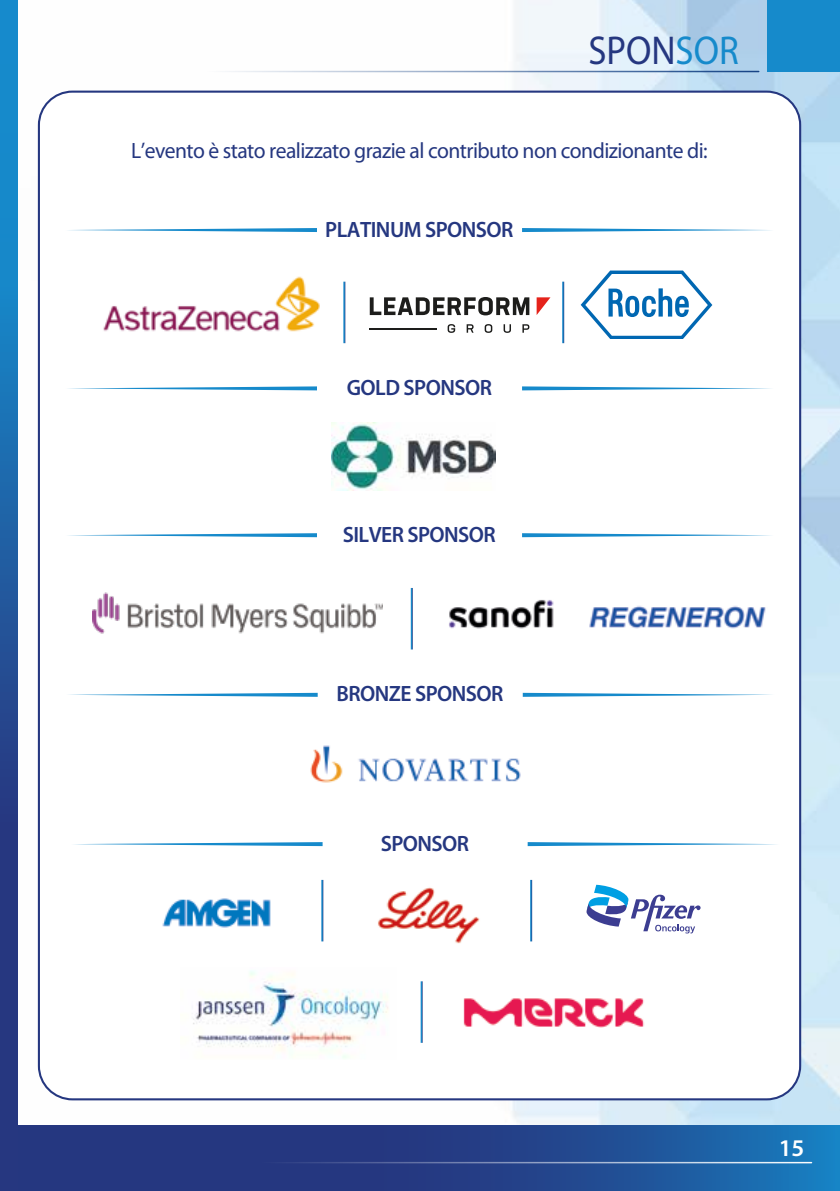
<style>
.page{position:relative;width:840px;height:1191px;background:#fff}
.page>*{position:absolute;margin:0;border:0;box-sizing:border-box;transform-origin:0 0}
.t1{font:40.4px "Myriad Pro";color:#253780;scale:.91 1}
.t2{font:600 24px "Myriad Pro";color:#fff}
.t3{font:22.2px "Myriad Pro";letter-spacing:-.025em;color:#253780}
.t4{font:600 22.2px "Myriad Pro";letter-spacing:-.025em;color:#253780}
.s1{color:#168acb}
</style>
<div class="page">
<img style="left:17px;top:0;width:822px;height:1126px">
<hr style="left:205px;top:71px;width:553px;height:1px;background:#fff">
<div style="left:0;top:1126px;width:839px;height:65px;background:#253780"></div>
<div style="left:766px;top:0;width:73px;height:71px;background:#168acb"></div>
<div style="left:319px;top:1126px;width:520px;height:65px;background:linear-gradient(to right,#282973,#1a77b9)"></div>
<hr style="left:258px;top:1161px;width:553px;height:2px;background:#fff">
<svg style="left:0;top:0;width:17px;height:1126px;background:#1f5ea3"></svg>
<div style="left:39px;top:92px;width:760px;height:1007px;background:#fff;border-radius:33px"></div>
<img style="left:331px;top:422px;width:164px;height:68px">
<svg style="left:68px;top:228px;width:249px;height:4px"></svg>
<svg style="left:522px;top:228px;width:249px;height:4px"></svg>
<svg style="left:68px;top:386px;width:249px;height:4px"></svg>
<svg style="left:522px;top:386px;width:249px;height:4px"></svg>
<svg style="left:68px;top:533px;width:249px;height:4px"></svg>
<svg style="left:522px;top:533px;width:249px;height:4px"></svg>
<svg style="left:69px;top:693px;width:248px;height:4px"></svg>
<svg style="left:522px;top:693px;width:250px;height:4px"></svg>
<svg style="left:74px;top:842px;width:248px;height:4px"></svg>
<svg style="left:527px;top:842px;width:250px;height:4px"></svg>
<img style="left:93px;top:592px;width:289px;height:42px">
<img style="left:449px;top:599px;width:317px;height:30px">
<svg style="left:586px;top:884px;width:114px;height:49px"></svg>
<img style="left:193px;top:970px;width:195px;height:88px">
<img style="left:463px;top:998px;width:181px;height:30px">
<img style="left:162px;top:898px;width:109px;height:30px">
<img style="left:378px;top:887px;width:102px;height:57px">
<img style="left:310px;top:745px;width:211px;height:38px">
<svg style="left:580px;top:270px;width:132px;height:69px"></svg>
<img style="left:103px;top:276px;width:217px;height:56px">
<hr style="left:369px;top:328px;width:68px;height:1px;background:#1d1d1b">
<svg style="left:369px;top:297px;width:160px;height:18px"></svg>
<svg style="left:536px;top:297px;width:14px;height:18px"></svg>
<svg style="left:447px;top:324px;width:8px;height:9px"></svg>
<svg style="left:466px;top:324px;width:7px;height:9px"></svg>
<svg style="left:484px;top:324px;width:8px;height:9px"></svg>
<svg style="left:503px;top:324px;width:7px;height:9px"></svg>
<svg style="left:522px;top:324px;width:7px;height:9px"></svg>
<h1 class="t1" style="left:588px;top:25px;width:167px">SPON<span class="s1">SOR</span></h1>
<p class="t3" style="left:131px;top:136px;width:577px">L’evento è stato realizzato grazie al contributo non condizionante di:</p>
<p class="t4" style="left:325px;top:215px;width:190px">PLATINUM SPONSOR</p>
<p class="t4" style="left:346px;top:373px;width:147px">GOLD SPONSOR</p>
<p class="t4" style="left:342px;top:520px;width:154px">SILVER SPONSOR</p>
<p class="t4" style="left:336px;top:680px;width:168px">BRONZE SPONSOR</p>
<p class="t4" style="left:380px;top:829px;width:90px">SPONSOR</p>
<p class="t2" style="left:778px;top:1133px;width:27px">15</p>
</div>
